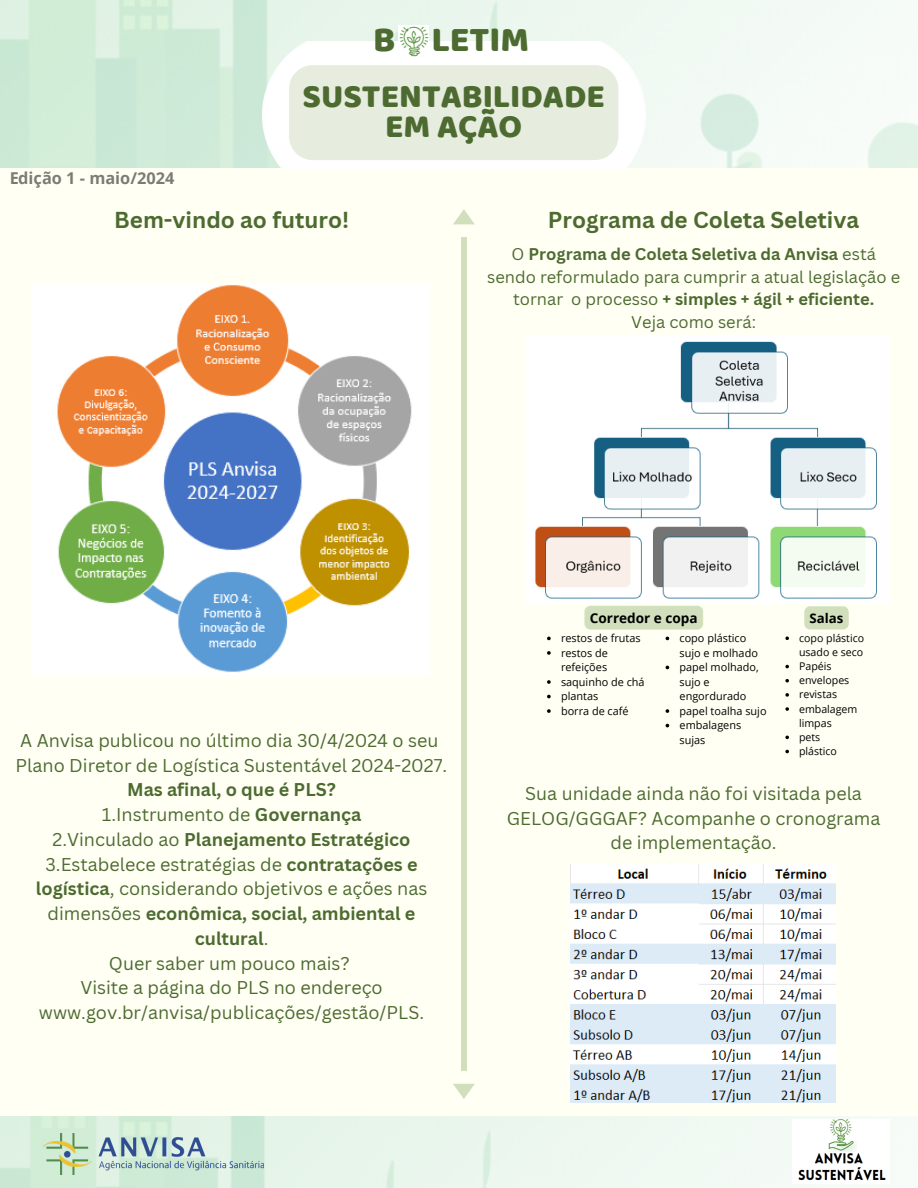
<style>
.page{position:relative;width:918px;height:1188px;background:#fffff4}
.page>*{position:absolute;margin:0;border:0;box-sizing:border-box;transform-origin:0 0}
.t1{font:36px "Baloo Thambi";color:#4d6b30}
.t2{font:33.75px/29.5px "Baloo Thambi";color:#4d6b30;text-align:center}
.t3{font:700 22.5px "Canva Sans";color:#4d6b30}
.t4{font:18px/24.8px "Canva Sans";color:#4d6b30;text-align:center}
.t5{font:16.5px/22.5px "Canva Sans";color:#4d6b30;text-align:center}
.t6{font:700 16.35px "Open Sans";color:#000}
.t7{font:700 13.65px "Open Sans";color:#000}
.t8{font:700 13.2px "Open Sans";color:#000}
.t9{font:10.95px/14.5px "Open Sans";color:#000}
.t10{font:10.65px/14.1px "Open Sans";color:#000}
.s1{font-weight:700}
</style>
<div class="page">
<img style="left:0;top:0;width:918px;height:168px">
<img style="left:263px;top:41px;width:382px;height:127px">
<img style="left:398px;top:25px;width:31px;height:33px">
<div style="left:461px;top:238px;width:5px;height:833px;background:#d1dfbd"></div>
<svg style="left:453px;top:209px;width:22px;height:15px"></svg>
<svg style="left:453px;top:1084px;width:22px;height:15px"></svg>
<img style="left:0;top:1117px;width:890px;height:71px">
<img style="left:792px;top:1119px;width:98px;height:64px">
<img style="left:31px;top:283px;width:398px;height:392px">
<img style="left:43px;top:1133px;width:221px;height:42px">
<img style="left:525px;top:336px;width:365px;height:266px">
<img style="left:571px;top:864px;width:264px;height:239px">
<div style="left:289px;top:65px;width:329px;height:95px;background:#e6eddf;border-radius:24px"></div>
<svg style="left:785px;top:636px;width:4px;height:4px"></svg>
<svg style="left:785px;top:665px;width:4px;height:3px"></svg>
<svg style="left:785px;top:679px;width:4px;height:3px"></svg>
<svg style="left:785px;top:693px;width:4px;height:4px"></svg>
<svg style="left:785px;top:707px;width:4px;height:4px"></svg>
<svg style="left:785px;top:736px;width:4px;height:3px"></svg>
<svg style="left:785px;top:750px;width:4px;height:3px"></svg>
<svg style="left:547px;top:637px;width:4px;height:3px"></svg>
<svg style="left:547px;top:651px;width:4px;height:4px"></svg>
<svg style="left:547px;top:680px;width:4px;height:4px"></svg>
<svg style="left:547px;top:695px;width:4px;height:3px"></svg>
<svg style="left:547px;top:709px;width:4px;height:4px"></svg>
<svg style="left:666px;top:709px;width:3px;height:4px"></svg>
<svg style="left:804px;top:606px;width:45px;height:23px"></svg>
<div style="left:584px;top:606px;width:119px;height:24px;background:#d1dfbd"></div>
<p class="t6" style="left:9px;top:166px;width:167px">Edição 1 - maio/2024</p>
<p class="t1" style="left:373px;top:13px;width:158px">B LETIM</p>
<h2 class="t2" style="left:302px;top:83px;width:304px">SUSTENTABILIDADE<br>EM AÇÃO</h2>
<p class="t3" style="left:114px;top:204px;width:236px">Bem-vindo ao futuro!</p>
<h5 class="t3" style="left:548px;top:204px;width:313px">Programa de Coleta Seletiva</h5>
<h5 class="t5" style="left:487px;top:243px;width:414px">O <span class="s1">Programa de Coleta Seletiva da Anvisa</span> está sendo reformulado para cumprir a atual legislação e tornar o processo <span class="s1">+ simples + ágil + eficiente.<br></span>Veja como será:</h5>
<h4 class="t4" style="left:16px;top:728px;width:433px">A Anvisa publicou no último dia 30/4/2024 o seu Plano Diretor de Logística Sustentável 2024-2027.<br><span class="s1">Mas afinal, o que é PLS?<br></span>1.Instrumento de <span class="s1">Governança<br></span>2.Vinculado ao <span class="s1">Planejamento Estratégico </span>3.Estabelece estratégias de <span class="s1">contratações e logística</span>, considerando objetivos e ações nas dimensões <span class="s1">econômica, social, ambiental e cultural</span>.<br>Quer saber um pouco mais?<br>Visite a página do PLS no endereço www.gov.br/anvisa/publicações/gestão/PLS.</h4>
<p class="t7" style="left:590px;top:608px;width:109px">Corredor e copa</p>
<p class="t8" style="left:810px;top:609px;width:35px">Salas</p>
<p class="t9" style="left:561px;top:631px;width:81px">restos de frutas</p>
<p class="t9" style="left:561px;top:645px;width:48px">restos de refeições</p>
<p class="t9" style="left:561px;top:674px;width:85px">saquinho de chá</p>
<p class="t9" style="left:561px;top:689px;width:39px">plantas</p>
<p class="t9" style="left:561px;top:703px;width:69px">borra de café</p>
<p class="t9" style="left:680px;top:631px;width:80px">copo plástico sujo e molhado</p>
<p class="t9" style="left:680px;top:660px;width:81px">papel molhado, sujo e engordurado</p>
<p class="t9" style="left:680px;top:703px;width:89px">papel toalha sujo</p>
<h4 class="t9" style="left:680px;top:718px;width:63px">embalagens sujas</h4>
<p class="t10" style="left:799px;top:631px;width:67px">copo plástico usado e seco</p>
<p class="t10" style="left:799px;top:659px;width:34px">Papéis</p>
<p class="t10" style="left:799px;top:673px;width:52px">envelopes</p>
<p class="t10" style="left:799px;top:687px;width:40px">revistas</p>
<p class="t10" style="left:799px;top:701px;width:60px">embalagem limpas</p>
<p class="t10" style="left:799px;top:730px;width:23px">pets</p>
<p class="t10" style="left:799px;top:744px;width:40px">plástico</p>
<p class="t4" style="left:507px;top:781px;width:375px">Sua unidade ainda não foi visitada pela<br>GELOG/GGGAF? Acompanhe o cronograma de implementação.</p>
</div>
